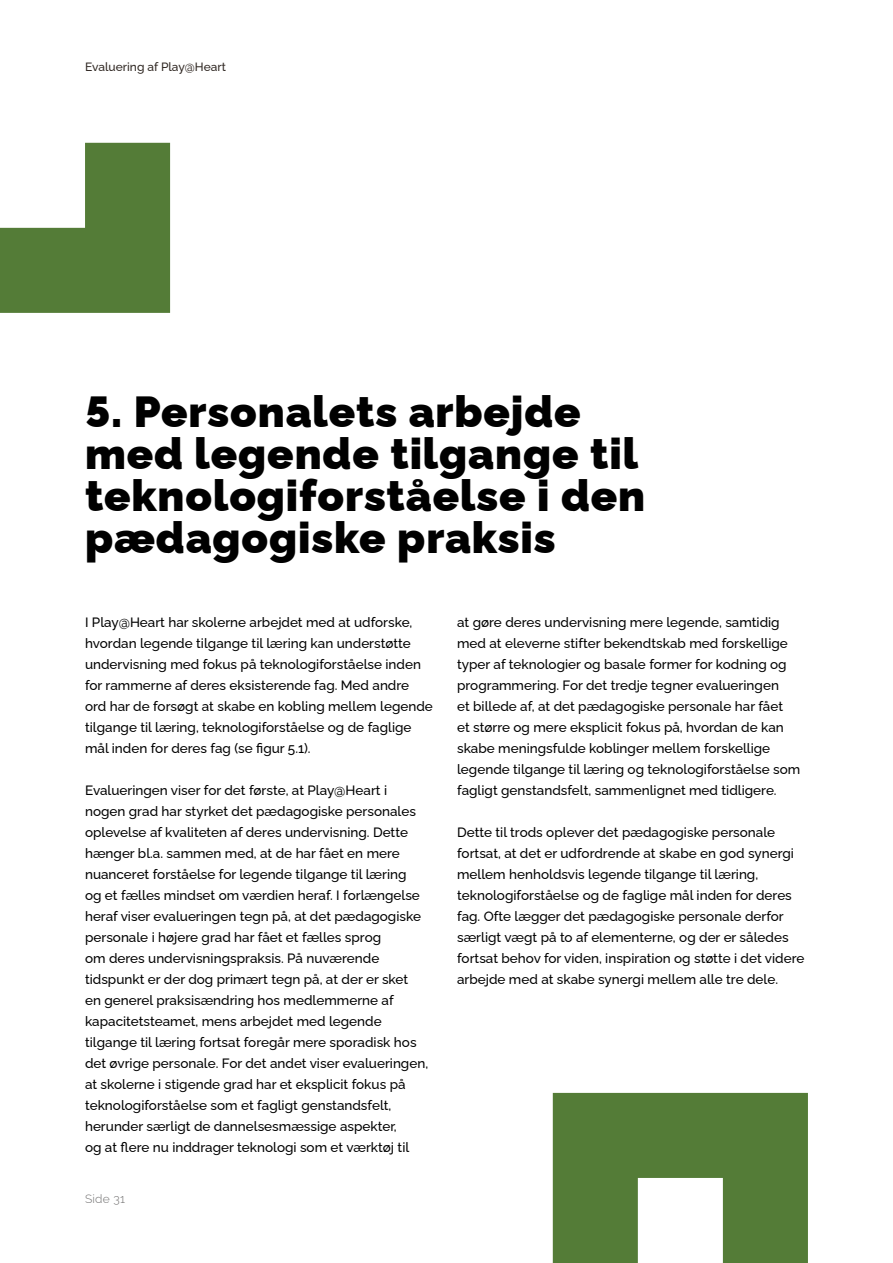
<style>
.page{position:relative;width:893px;height:1263px;background:#fff}
.page>*{position:absolute;margin:0;border:0;box-sizing:border-box;transform-origin:0 0}
.t1{font:900 43.5px/42px "Raleway";letter-spacing:.02em;color:#000}
.t2{font:500 13.5px/21px "Raleway";color:#000}
.t3{font:500 12px "Raleway";color:#2f2722}
.t4{font:300 12px "Raleway";letter-spacing:.02em;color:#706f6f}
</style>
<div class="page">
<svg style="left:553px;top:1093px;width:255px;height:170px"></svg>
<svg style="left:0;top:143px;width:170px;height:170px"></svg>
<p class="t3" style="left:85px;top:57px;width:142px">Evaluering af Play@Heart</p>
<h1 class="t1" style="left:85px;top:386px;width:562px">5. Personalets arbejde med legende tilgange til teknologiforståelse i den pædagogiske praksis</h1>
<p class="t2" style="left:85px;top:610px;width:349px">I Play@Heart har skolerne arbejdet med at udforske, hvordan legende tilgange til læring kan understøtte undervisning med fokus på teknologiforståelse inden for rammerne af deres eksisterende fag. Med andre ord har de forsøgt at skabe en kobling mellem legende tilgange til læring, teknologiforståelse og de faglige mål inden for deres fag (se figur 5.1).</p>
<p class="t2" style="left:85px;top:778px;width:345px">Evalueringen viser for det første, at Play@Heart i nogen grad har styrket det pædagogiske personales oplevelse af kvaliteten af deres undervisning. Dette hænger bl.a. sammen med, at de har fået en mere nuanceret forståelse for legende tilgange til læring<br>og et fælles mindset om værdien heraf. I forlængelse heraf viser evalueringen tegn på, at det pædagogiske personale i højere grad har fået et fælles sprog<br>om deres undervisningspraksis. På nuværende tidspunkt er der dog primært tegn på, at der er sket<br>en generel praksisændring hos medlemmerne af kapacitetsteamet, mens arbejdet med legende tilgange til læring fortsat foregår mere sporadisk hos det øvrige personale. For det andet viser evalueringen, at skolerne i stigende grad har et eksplicit fokus på teknologiforståelse som et fagligt genstandsfelt, herunder særligt de dannelsesmæssige aspekter,<br>og at flere nu inddrager teknologi som et værktøj til</p>
<p class="t4" style="left:85px;top:1189px;width:41px">Side 31</p>
<p class="t2" style="left:457px;top:610px;width:345px">at gøre deres undervisning mere legende, samtidig med at eleverne stifter bekendtskab med forskellige typer af teknologier og basale former for kodning og programmering. For det tredje tegner evalueringen<br>et billede af, at det pædagogiske personale har fået<br>et større og mere eksplicit fokus på, hvordan de kan skabe meningsfulde koblinger mellem forskellige legende tilgange til læring og teknologiforståelse som fagligt genstandsfelt, sammenlignet med tidligere.</p>
<p class="t2" style="left:457px;top:820px;width:349px">Dette til trods oplever det pædagogiske personale fortsat, at det er udfordrende at skabe en god synergi mellem henholdsvis legende tilgange til læring, teknologiforståelse og de faglige mål inden for deres fag. Ofte lægger det pædagogiske personale derfor særligt vægt på to af elementerne, og der er således fortsat behov for viden, inspiration og støtte i det videre arbejde med at skabe synergi mellem alle tre dele.</p>
</div>
